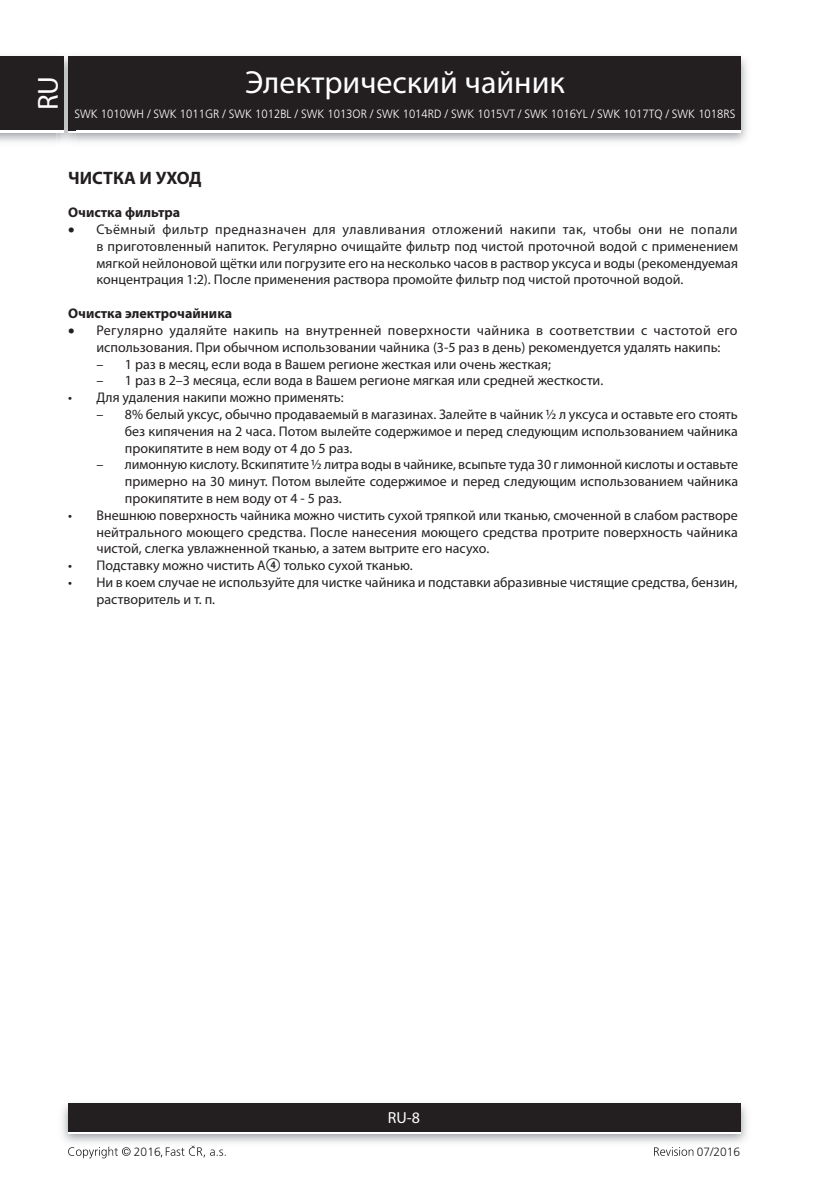
<style>
.page{position:relative;width:840px;height:1191px;background:#fff}
.page>*{position:absolute;margin:0;border:0;box-sizing:border-box;transform-origin:0 0}
.t1{font:32px "Myriad Pro";color:#fff}
.t2{font:29px "Myriad Pro";color:#fff}
.Frutiger_Bold_9{font:700 18px "Myriad Pro";color:#231f20}
.t3{font:16px "Myriad Pro";color:#fff}
.odrazka_5mm{font:14px/16.8px "Myriad Pro";color:#231f20;text-align:justify}
.odrazka_5mm-2{font:700 14px "Myriad Pro";color:#231f20}
.t4{font:300 12px "Frutiger CE";color:#fff;scale:.94 1}
.t5{font:300 12px "Frutiger CE";color:#231f20}
.s1{font-family:"Zz 3"}
</style>
<div class="page">
<img style="left:0;top:56px;width:747px;height:86px">
<div style="left:68px;top:59px;width:672px;height:74px;background:#fff"></div>
<div style="left:68px;top:57px;width:672px;height:73px;background:#231f20"></div>
<img style="left:62px;top:1103px;width:685px;height:40px">
<div style="left:68px;top:1106px;width:672px;height:28px;background:linear-gradient(to right,#fff,#fff)"></div>
<div style="left:68px;top:1103px;width:672px;height:28px;background:#231f20"></div>
<img style="left:57px;top:56px;width:18px;height:86px">
<img style="left:68px;top:130px;width:7px;height:3px">
<svg style="left:68px;top:57px;width:7px;height:2px"></svg>
<img style="left:68px;top:59px;width:7px;height:71px">
<div style="left:0;top:59px;width:64px;height:74px;background:#fff"></div>
<div style="left:0;top:57px;width:64px;height:73px;background:#231f20"></div>
<svg style="left:68px;top:1146px;width:62px;height:12px"></svg>
<svg style="left:161px;top:1145px;width:64px;height:12px"></svg>
<svg style="left:654px;top:1147px;width:39px;height:8px"></svg>
<h2 class="t2" style="left:30px;top:110px;width:36px;rotate:-90deg">RU</h2>
<h1 class="t1" style="left:245px;top:62px;width:321px">Электрический чайник</h1>
<p class="t4" style="left:74px;top:107px;width:704px">SWK 1010WH / SWK 1011GR / SWK 1012BL / SWK 1013OR / SWK 1014RD / SWK 1015VT / SWK 1016YL / SWK 1017TQ / SWK 1018RS</p>
<p class="Frutiger_Bold_9" style="left:68px;top:166px;width:135px">ЧИСТКА И УХОД</p>
<p class="odrazka_5mm-2" style="left:68px;top:203px;width:114px">Очистка фильтра</p>
<p class="odrazka_5mm" style="left:96px;top:221px;width:642px;text-indent:-28px">• Съёмный фильтр предназначен для улавливания отложений накипи так, чтобы они не попали в приготовленный напиток. Регулярно очищайте фильтр под чистой проточной водой с применением мягкой нейлоновой щётки или погрузите его на несколько часов в раствор уксуса и воды (рекомендуемая концентрация 1:2). После применения раствора промойте фильтр под чистой проточной водой.</p>
<p class="odrazka_5mm-2" style="left:68px;top:304px;width:166px">Очистка электрочайника</p>
<p class="odrazka_5mm" style="left:96px;top:321px;width:642px;text-indent:-28px">• Регулярно удаляйте накипь на внутренней поверхности чайника в соответствии с частотой его использования. При обычном использовании чайника (3-5 раз в день) рекомендуется удалять накипь:</p>
<p class="odrazka_5mm" style="left:96px;top:355px;width:456px">– 1 раз в месяц, если вода в Вашем регионе жесткая или очень жесткая;</p>
<p class="odrazka_5mm" style="left:96px;top:372px;width:508px">– 1 раз в 2–3 месяца, если вода в Вашем регионе мягкая или средней жесткости.</p>
<p class="odrazka_5mm" style="left:68px;top:389px;width:277px">• Для удаления накипи можно применять:</p>
<p class="odrazka_5mm" style="left:125px;top:405px;width:614px;text-indent:-28px">– 8% белый уксус, обычно продаваемый в магазинах. Залейте в чайник ½ л уксуса и оставьте его стоять без кипячения на 2 часа. Потом вылейте содержимое и перед следующим использованием чайника прокипятите в нем воду от 4 до 5 раз.</p>
<p class="odrazka_5mm" style="left:125px;top:456px;width:614px;text-indent:-28px">– лимонную кислоту. Вскипятите ½ литра воды в чайнике, всыпьте туда 30 г лимонной кислоты и оставьте примерно на 30 минут. Потом вылейте содержимое и перед следующим использованием чайника прокипятите в нем воду от 4 - 5 раз.</p>
<p class="odrazka_5mm" style="left:96px;top:506px;width:642px;text-indent:-28px">• Внешнюю поверхность чайника можно чистить сухой тряпкой или тканью, смоченной в слабом растворе нейтрального моющего средства. После нанесения моющего средства протрите поверхность чайника чистой, слегка увлажненной тканью, а затем вытрите его насухо.</p>
<p class="odrazka_5mm" style="left:68px;top:557px;width:346px">• Подставку можно чистить A<span class="s1">4</span> только сухой тканью.</p>
<p class="odrazka_5mm" style="left:96px;top:573px;width:642px;text-indent:-28px">• Ни в коем случае не используйте для чистке чайника и подставки абразивные чистящие средства, бензин, растворитель и т. п.</p>
<p class="t3" style="left:388px;top:1108px;width:34px">RU-8</p>
<p class="t5" style="left:134px;top:1144px;width:28px">2016</p>
<p class="t5" style="left:696px;top:1144px;width:45px">07/2016</p>
</div>
